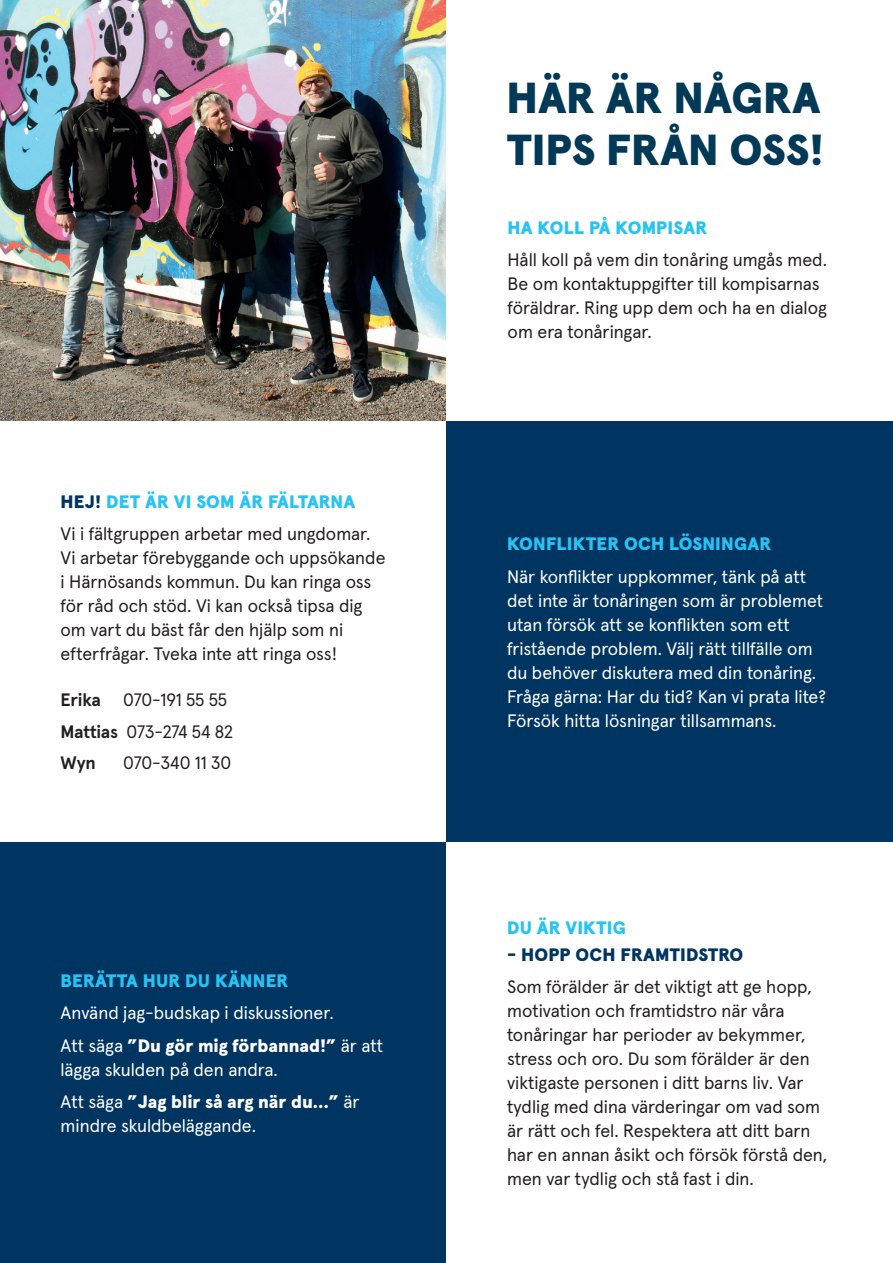
<style>
.page{position:relative;width:893px;height:1263px;background:#fff}
.page>*{position:absolute;margin:0;border:0;box-sizing:border-box;transform-origin:0 0}
.t1{font:900 43.35px/52.1px "Apercu";color:#013957}
.t2{font:18px/24px "Apercu";color:#231f20}
.t3{font:18px/24px "Apercu";color:#fff}
.t4{font:900 18px "Apercu";letter-spacing:.01em;color:#27c3f3}
.t5{font:900 18px "Apercu";letter-spacing:.01em;color:#003562}
.s1{font-weight:900;color:#003562}
.s2{font-weight:900;color:#27c3f3}
.s3{font-weight:700}
.s4{font-weight:900}
</style>
<div class="page">
<img style="left:0;top:0;width:446px;height:421px">
<div style="left:446px;top:421px;width:447px;height:421px;background:#003562"></div>
<div style="left:0;top:842px;width:446px;height:421px;background:#003562"></div>
<p class="t2" style="left:61px;top:483px;width:312px;line-height:32.5px"><span class="s1">HEJ!</span> <span class="s2">DET ÄR VI SOM ÄR FÄLTARNA<br></span>Vi i fältgruppen arbetar med ungdomar.</p>
<p class="t2" style="left:61px;top:544px;width:326px">Vi arbetar förebyggande och uppsökande i Härnösands kommun. Du kan ringa oss för råd och stöd. Vi kan också tipsa dig om vart du bäst får den hjälp som ni efterfrågar. Tveka inte att ringa oss!</p>
<p class="t2" style="left:61px;top:682px;width:174px;line-height:31.5px"><span class="s3">Erika</span> 070-191 55 55<br><span class="s3">Mattias</span> 073-274 54 82<br><span class="s3">Wyn</span></p>
<p class="t2" style="left:123px;top:749px;width:110px">070-340 11 30</p>
<p class="t4" style="left:61px;top:966px;width:229px">BERÄTTA HUR DU KÄNNER</p>
<p class="t3" style="left:61px;top:995px;width:324px;line-height:32.5px">Använd jag-budskap i diskussioner.<br>Att säga <span class="s4">”Du gör mig förbannad!”</span> är att</p>
<p class="t3" style="left:61px;top:1051px;width:301px;line-height:32.5px">lägga skulden på den andra.<br>Att säga <span class="s4">”Jag blir så arg när du…”</span> är</p>
<p class="t3" style="left:61px;top:1112px;width:197px">mindre skuldbeläggande.</p>
<h1 class="t1" style="left:507px;top:68px;width:319px">HÄR ÄR NÅGRA<br>TIPS FRÅN OSS!</h1>
<p class="t4" style="left:508px;top:213px;width:201px">HA KOLL PÅ KOMPISAR</p>
<p class="t2" style="left:508px;top:246px;width:321px">Håll koll på vem din tonåring umgås med.<br>Be om kontaktuppgifter till kompisarnas föräldrar. Ring upp dem och ha en dialog om era tonåringar.</p>
<p class="t4" style="left:507px;top:530px;width:266px">KONFLIKTER OCH LÖSNINGAR</p>
<p class="t3" style="left:507px;top:563px;width:321px">När konflikter uppkommer, tänk på att det inte är tonåringen som är problemet utan försök att se konflikten som ett fristående problem. Välj rätt tillfälle om du behöver diskutera med din tonåring.<br>Fråga gärna: Har du tid? Kan vi prata lite?<br>Försök hitta lösningar tillsammans.</p>
<p class="t4" style="left:507px;top:913px;width:120px">DU ÄR VIKTIG</p>
<p class="t5" style="left:507px;top:940px;width:238px">- HOPP OCH FRAMTIDSTRO</p>
<p class="t2" style="left:507px;top:973px;width:322px">Som förälder är det viktigt att ge hopp, motivation och framtidstro när våra tonåringar har perioder av bekymmer, stress och oro. Du som förälder är den viktigaste personen i ditt barns liv. Var tydlig med dina värderingar om vad som är rätt och fel. Respektera att ditt barn har en annan åsikt och försök förstå den, men var tydlig och stå fast i din.</p>
</div>
